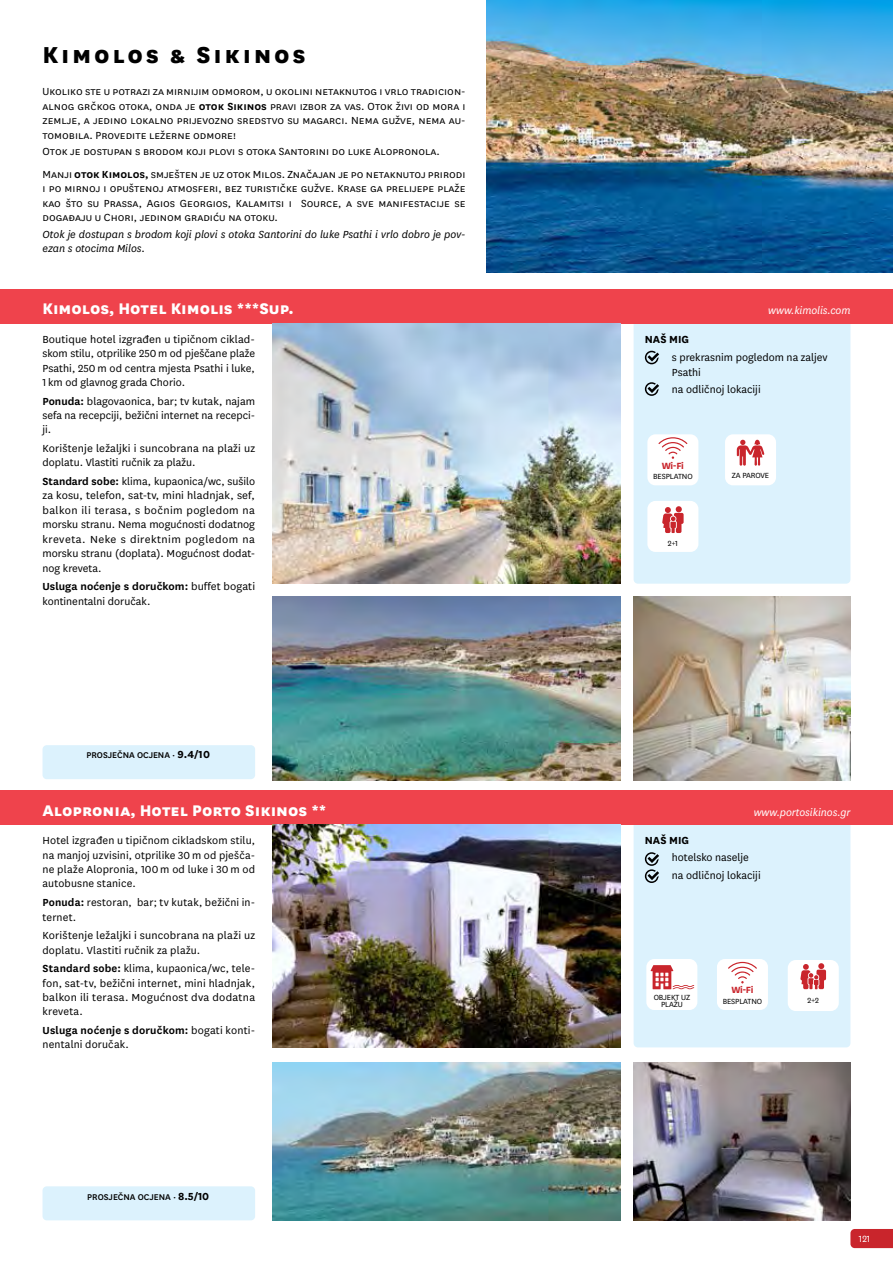
<style>
.page{position:relative;width:893px;height:1263px;background:#fff}
.page>*{position:absolute;margin:0;border:0;box-sizing:border-box;transform-origin:0 0}
.t1{font:800 27px "National";letter-spacing:.1em;color:#000}
.t2{font:800 18px "National";color:#fff}
.t3{font:12px/14.4px "National";color:#000;text-align:justify}
.t4{font:italic 12px/14.4px "National";color:#000}
.t5{font:12px/14.4px "National";letter-spacing:.02em;color:#000}
.t6{font:italic 12px "National";letter-spacing:-.005em;color:#fff}
.t7{font:700 12px "National";color:#000}
.t8{font:700 10.5px "National";letter-spacing:-.04em;color:#c9252c}
.t9{font:10.5px "National";color:#fff}
.t10{font:500 9.75px "National";color:#000}
.t11{font:8.7px/7.5px "National";letter-spacing:-.01em;color:#000;text-align:center}
.s1{font-weight:600}
.s2{font-weight:400}
.s3{font-weight:700;font-size:12px}
</style>
<div class="page">
<svg style="left:850px;top:1229px;width:43px;height:19px"></svg>
<div style="left:634px;top:825px;width:216px;height:222px;background:#dcf2fd"></div>
<div style="left:634px;top:323px;width:216px;height:261px;background:#dcf2fd"></div>
<img style="left:487px;top:0;width:406px;height:272px">
<div style="left:0;top:289px;width:893px;height:34px;background:#ef434c"></div>
<div style="left:0;top:791px;width:893px;height:34px;background:#ef434c"></div>
<img style="left:272px;top:596px;width:349px;height:184px">
<img style="left:272px;top:1062px;width:349px;height:158px">
<img style="left:634px;top:596px;width:216px;height:184px">
<img style="left:634px;top:1062px;width:216px;height:158px">
<img style="left:272px;top:323px;width:349px;height:261px">
<img style="left:272px;top:825px;width:349px;height:222px">
<div style="left:43px;top:745px;width:212px;height:34px;background:#dcf2fd;border-radius:4px"></div>
<div style="left:43px;top:1186px;width:212px;height:34px;background:#dcf2fd;border-radius:4px"></div>
<div style="left:788px;top:960px;width:51px;height:51px;background:#fff;border-radius:8px"></div>
<svg style="left:800px;top:963px;width:26px;height:26px"></svg>
<div style="left:647px;top:501px;width:51px;height:51px;background:#fff;border-radius:8px"></div>
<svg style="left:662px;top:506px;width:22px;height:27px"></svg>
<div style="left:646px;top:959px;width:51px;height:51px;background:#fff;border-radius:8px"></div>
<svg style="left:651px;top:965px;width:43px;height:24px"></svg>
<div style="left:725px;top:434px;width:51px;height:51px;background:#fff;border-radius:8px"></div>
<svg style="left:737px;top:440px;width:27px;height:26px"></svg>
<div style="left:717px;top:959px;width:51px;height:51px;background:#fff;border-radius:8px"></div>
<svg style="left:728px;top:962px;width:29px;height:21px"></svg>
<div style="left:647px;top:434px;width:51px;height:51px;background:#fff;border-radius:8px"></div>
<svg style="left:658px;top:437px;width:29px;height:22px"></svg>
<svg style="left:645px;top:351px;width:14px;height:13px"></svg>
<svg style="left:645px;top:382px;width:14px;height:14px"></svg>
<svg style="left:645px;top:852px;width:14px;height:31px"></svg>
<h1 class="t1" style="left:43px;top:35px;width:265px">Kimolos &amp; Sikinos</h1>
<p class="t3" style="left:43px;top:84px;width:425px">Ukoliko ste u potrazi za mirnijim odmorom, u okolini netaknutog i vrlo tradicion&shy;alnog grčkog otoka, onda je <span class="s1">otok Sikinos</span> pravi izbor za vas. Otok živi od mora i zemlje, a jedino lokalno prijevozno sredstvo su magarci. Nema gužve, nema au&shy;tomobila. Provedite ležerne odmore!</p>
<p class="t3" style="left:43px;top:139px;width:425px;line-height:23px">Otok je dostupan s brodom koji plovi s otoka Santorini do luke Alopronola.<br>Manji <span class="s1">otok Kimolos,</span> smješten je uz otok Milos. Značajan je po netaknutoj prirodi</p>
<p class="t3" style="left:43px;top:181px;width:425px">i po mirnoj i opuštenoj atmosferi, bez turističke gužve. Krase ga prelijepe plaže kao što su Prassa, Agios Georgios, Kalamitsi i Source, a sve manifestacije se događaju u Chori, jedinom gradiću na otoku.</p>
<p class="t4" style="left:43px;top:227px;width:425px">Otok je dostupan s brodom koji plovi s otoka Santorini do luke Psathi i vrlo dobro je pov&shy;ezan s otocima Milos.</p>
<h2 class="t2" style="left:43px;top:296px;width:253px">Kimolos, Hotel Kimolis ***Sup.</h2>
<p class="t6" style="left:768px;top:303px;width:84px">www.kimolis.com</p>
<p class="t3" style="left:43px;top:331px;width:214px">Boutique hotel izgrađen u tipičnom ciklad&shy;skom stilu, otprilike 250 m od pješčane plaže Psathi, 250 m od centra mjesta Psathi i luke, 1 km od glavnog grada Chorio.</p>
<p class="t3" style="left:43px;top:393px;width:214px"><span class="s1">Ponuda:</span> blagovaonica, bar; tv kutak, najam sefa na recepciji, bežični internet na recepci&shy;ji.</p>
<p class="t3" style="left:43px;top:441px;width:214px">Korištenje ležaljki i suncobrana na plaži uz doplatu. Vlastiti ručnik za plažu.</p>
<p class="t3" style="left:43px;top:474px;width:214px"><span class="s1">Standard sobe:</span> klima, kupaonica/wc, sušilo za kosu, telefon, sat-tv, mini hladnjak, sef, balkon ili terasa, s bočnim pogledom na morsku stranu. Nema mogućnosti dodatnog kreveta. Neke s direktnim pogledom na morsku stranu (doplata). Mogućnost dodat&shy;nog kreveta.</p>
<p class="t3" style="left:43px;top:579px;width:214px"><span class="s1">Usluga noćenje s doručkom:</span> buffet bogati kontinentalni doručak.</p>
<p class="t7" style="left:645px;top:331px;width:46px">NAŠ MIG</p>
<p class="t3" style="left:672px;top:350px;width:157px">s prekrasnim pogledom na zaljev<br>Psathi</p>
<p class="t3" style="left:672px;top:381px;width:90px">na odličnoj lokaciji</p>
<p class="t8" style="left:662px;top:458px;width:24px">Wi-Fi</p>
<p class="t11" style="left:653px;top:472px;width:41px">BESPLATNO</p>
<p class="t11" style="left:668px;top:539px;width:12px">2+1</p>
<p class="t11" style="left:732px;top:471px;width:39px">ZA PAROVE</p>
<p class="t10" style="left:87px;top:748px;width:125px">PROSJEČNA OCJENA <span class="s2">•</span> <span class="s3">9.4/10</span></p>
<h2 class="t2" style="left:43px;top:797px;width:285px">Alopronia, Hotel Porto Sikinos **</h2>
<p class="t6" style="left:754px;top:804px;width:98px">www.portosikinos.gr</p>
<p class="t3" style="left:43px;top:833px;width:214px">Hotel izgrađen u tipičnom cikladskom stilu, na manjoj uzvisini, otprilike 30 m od pješča&shy;ne plaže Alopronia, 100 m od luke i 30 m od autobusne stanice.</p>
<p class="t3" style="left:43px;top:895px;width:214px"><span class="s1">Ponuda:</span> restoran, bar; tv kutak, bežični in&shy;ternet.</p>
<p class="t5" style="left:43px;top:928px;width:214px">Korištenje ležaljki i suncobrana na plaži uz doplatu. Vlastiti ručnik za plažu.</p>
<p class="t3" style="left:43px;top:961px;width:214px"><span class="s1">Standard sobe:</span> klima, kupaonica/wc, tele&shy;fon, sat-tv, bežični internet, mini hladnjak, balkon ili terasa. Mogućnost dva dodatna kreveta.</p>
<p class="t3" style="left:43px;top:1023px;width:214px"><span class="s1">Usluga noćenje s doručkom:</span> bogati konti&shy;nentalni doručak.</p>
<p class="t7" style="left:645px;top:832px;width:46px">NAŠ MIG</p>
<p class="t3" style="left:672px;top:849px;width:90px;line-height:17.1px">hotelsko naselje na odličnoj lokaciji</p>
<p class="t11" style="left:654px;top:993px;width:38px">OBJEKT UZ<br>PLAŽU</p>
<p class="t8" style="left:731px;top:982px;width:24px">Wi-Fi</p>
<p class="t11" style="left:723px;top:997px;width:41px">BESPLATNO</p>
<p class="t11" style="left:807px;top:996px;width:13px">2+2</p>
<p class="t10" style="left:87px;top:1190px;width:123px">PROSJEČNA OCJENA <span class="s2">•</span> <span class="s3">8.5/10</span></p>
<p class="t9" style="left:859px;top:1232px;width:13px">121</p>
</div>
